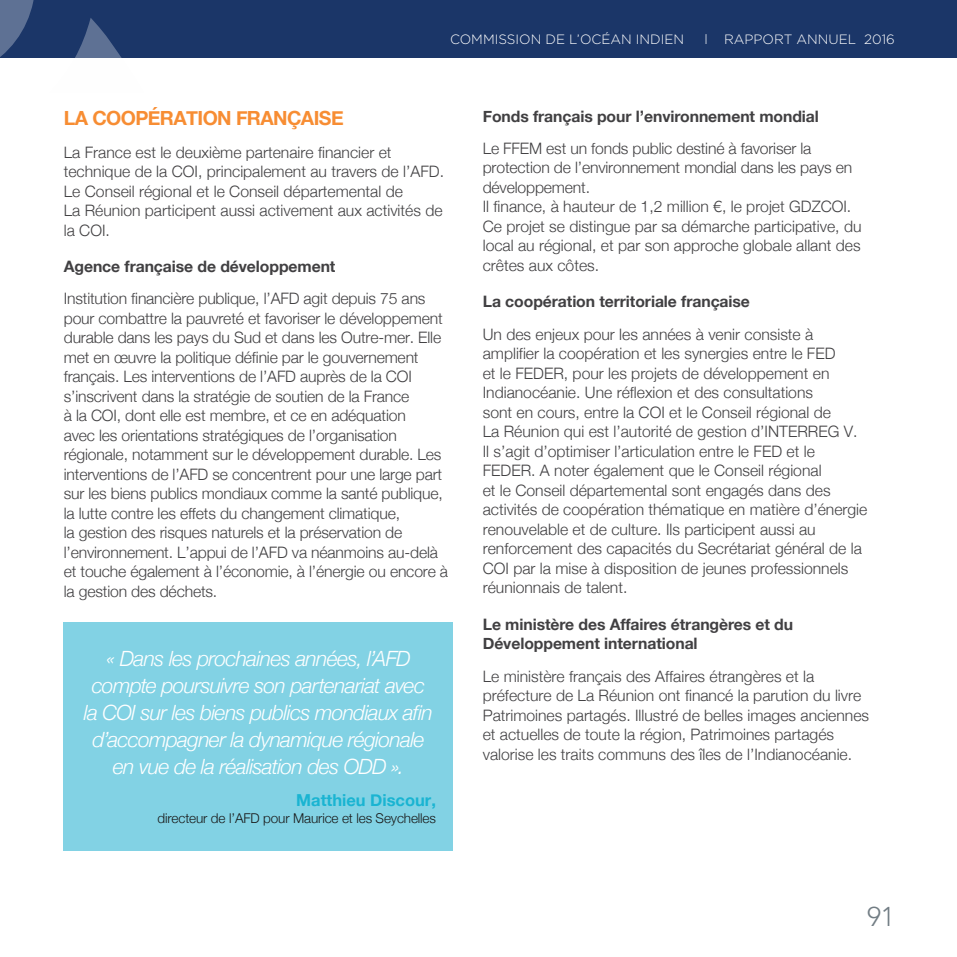
<style>
.page{position:relative;width:957px;height:957px;background:#fff}
.page>*{position:absolute;margin:0;border:0;box-sizing:border-box;transform-origin:0 0}
.t1{font:300 27px "Avenir";color:#727d84}
.t2{font:italic 300 21px/27px "Helvetica Neue";letter-spacing:-.03em;color:#fff;text-align:center}
.t3{font:700 19.5px "Helvetica Neue";letter-spacing:-.03em;color:#f78d33}
.t4{font:700 16.5px "Helvetica Neue";color:#00accd}
.t5{font:300 15.75px/19.5px "Helvetica Neue";color:#414042}
.t6{font:700 15.75px/19.5px "Helvetica Neue";letter-spacing:-.005em;color:#414042}
.t7{font:300 13.5px "Gotham";color:#fff}
.t8{font:300 13.5px "Helvetica Neue";letter-spacing:-.01em;color:#000}
</style>
<div class="page">
<div style="left:0;top:0;width:957px;height:57px;background:#1b3668"></div>
<img style="left:0;top:0;width:153px;height:58px">
<div style="left:64px;top:622px;width:389px;height:229px;background:#82d2e4"></div>
<p class="t7" style="left:450px;top:30px;width:236px">COMMISSION DE L’OCÉAN INDIEN</p>
<p class="t7" style="left:704px;top:30px;width:192px">l RAPPORT ANNUEL 2016</p>
<p class="t3" style="left:64px;top:106px;width:281px">LA COOPÉRATION FRANÇAISE</p>
<p class="t5" style="left:64px;top:142px;width:382px">La France est le deuxième partenaire financier et technique de la COI, principalement au travers de l’AFD.<br>Le Conseil régional et le Conseil départemental de<br>La Réunion participent aussi activement aux activités de la COI.</p>
<p class="t6" style="left:64px;top:256px;width:273px">Agence française de développement</p>
<p class="t5" style="left:64px;top:289px;width:386px">Institution financière publique, l’AFD agit depuis 75 ans pour combattre la pauvreté et favoriser le développement durable dans les pays du Sud et dans les Outre-mer. Elle met en œuvre la politique définie par le gouvernement français. Les interventions de l’AFD auprès de la COI s’inscrivent dans la stratégie de soutien de la France<br>à la COI, dont elle est membre, et ce en adéquation<br>avec les orientations stratégiques de l’organisation régionale, notamment sur le développement durable. Les interventions de l’AFD se concentrent pour une large part sur les biens publics mondiaux comme la santé publique, la lutte contre les effets du changement climatique,<br>la gestion des risques naturels et la préservation de l’environnement. L’appui de l’AFD va néanmoins au-delà et touche également à l’économie, à l’énergie ou encore à la gestion des déchets.</p>
<h2 class="t2" style="left:84px;top:645px;width:351px">« Dans les prochaines années, l’AFD compte poursuivre son partenariat avec la COI sur les biens publics mondiaux afin d’accompagner la dynamique régionale en vue de la réalisation des ODD ».</h2>
<p class="t4" style="left:296px;top:790px;width:141px">Matthieu Discour,</p>
<p class="t8" style="left:157px;top:810px;width:280px">directeur de l’AFD pour Maurice et les Seychelles</p>
<p class="t6" style="left:483px;top:106px;width:338px">Fonds français pour l’environnement mondial</p>
<p class="t5" style="left:483px;top:138px;width:380px">Le FFEM est un fonds public destiné à favoriser la protection de l’environnement mondial dans les pays en développement.<br>Il finance, à hauteur de 1,2 million €, le projet GDZCOI.<br>Ce projet se distingue par sa démarche participative, du local au régional, et par son approche globale allant des crêtes aux côtes.</p>
<p class="t6" style="left:483px;top:292px;width:269px">La coopération territoriale française</p>
<p class="t5" style="left:483px;top:324px;width:386px">Un des enjeux pour les années à venir consiste à amplifier la coopération et les synergies entre le FED<br>et le FEDER, pour les projets de développement en Indianocéanie. Une réflexion et des consultations<br>sont en cours, entre la COI et le Conseil régional de<br>La Réunion qui est l’autorité de gestion d’INTERREG V.<br>Il s’agit d’optimiser l’articulation entre le FED et le FEDER. A noter également que le Conseil régional<br>et le Conseil départemental sont engagés dans des activités de coopération thématique en matière d’énergie renouvelable et de culture. Ils participent aussi au renforcement des capacités du Secrétariat général de la COI par la mise à disposition de jeunes professionnels réunionnais de talent.</p>
<p class="t6" style="left:483px;top:614px;width:312px">Le ministère des Affaires étrangères et du<br>Développement international</p>
<p class="t5" style="left:483px;top:666px;width:388px">Le ministère français des Affaires étrangères et la préfecture de La Réunion ont financé la parution du livre Patrimoines partagés. Illustré de belles images anciennes et actuelles de toute la région, Patrimoines partagés valorise les traits communs des îles de l’Indianocéanie.</p>
<h1 class="t1" style="left:867px;top:900px;width:29px">91</h1>
</div>
